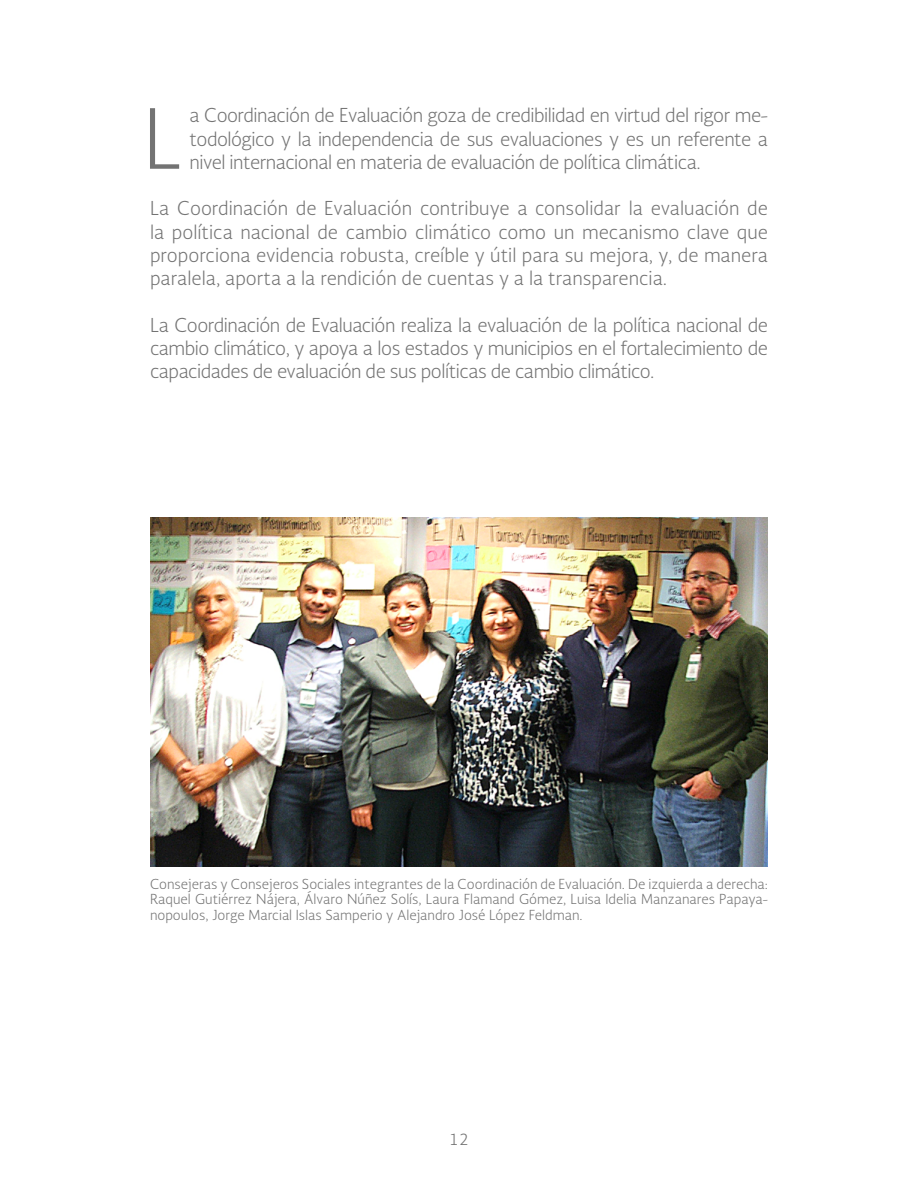
<style>
.page{position:relative;width:918px;height:1188px;background:#fff}
.page>*{position:absolute;margin:0;border:0;box-sizing:border-box;transform-origin:0 0}
.t1{font:300 80.7px "Soberana Sans";color:#737373}
.t2{font:300 18.75px/23.2px "Soberana Sans";letter-spacing:-.025em;color:#737373;text-align:justify}
.t3{font:300 15.75px "Soberana Sans";color:#737373}
.t4{font:300 13.5px/15.5px "Soberana Sans";color:#737373;text-align:justify}
</style>
<div class="page">
<img style="left:150px;top:518px;width:618px;height:348px">
<h1 class="t1" style="left:143px;top:86px;width:42px">L</h1>
<p class="t2" style="left:190px;top:103px;width:580px">a Coordinación de Evaluación goza de credibilidad en virtud del rigor me&shy;todológico y la independencia de sus evaluaciones y es un referente a nivel internacional en materia de evaluación de política climática.</p>
<p class="t2" style="left:150px;top:196px;width:620px">La Coordinación de Evaluación contribuye a consolidar la evaluación de la política nacional de cambio climático como un mecanismo clave que proporciona evidencia robusta, creíble y útil para su mejora, y, de manera paralela, aporta a la rendición de cuentas y a la transparencia.</p>
<p class="t2" style="left:150px;top:312px;width:620px">La Coordinación de Evaluación realiza la evaluación de la política nacional de cambio climático, y apoya a los estados y municipios en el fortalecimiento de capacidades de evaluación de sus políticas de cambio climático.</p>
<p class="t4" style="left:150px;top:876px;width:620px">Consejeras y Consejeros Sociales integrantes de la Coordinación de Evaluación. De izquierda a derecha:<br>Raquel Gutiérrez Nájera, Álvaro Núñez Solís, Laura Flamand Gómez, Luisa Idelia Manzanares Papaya&shy;nopoulos, Jorge Marcial Islas Samperio y Alejandro José López Feldman.</p>
<p class="t3" style="left:449px;top:1129px;width:22px">12</p>
</div>
